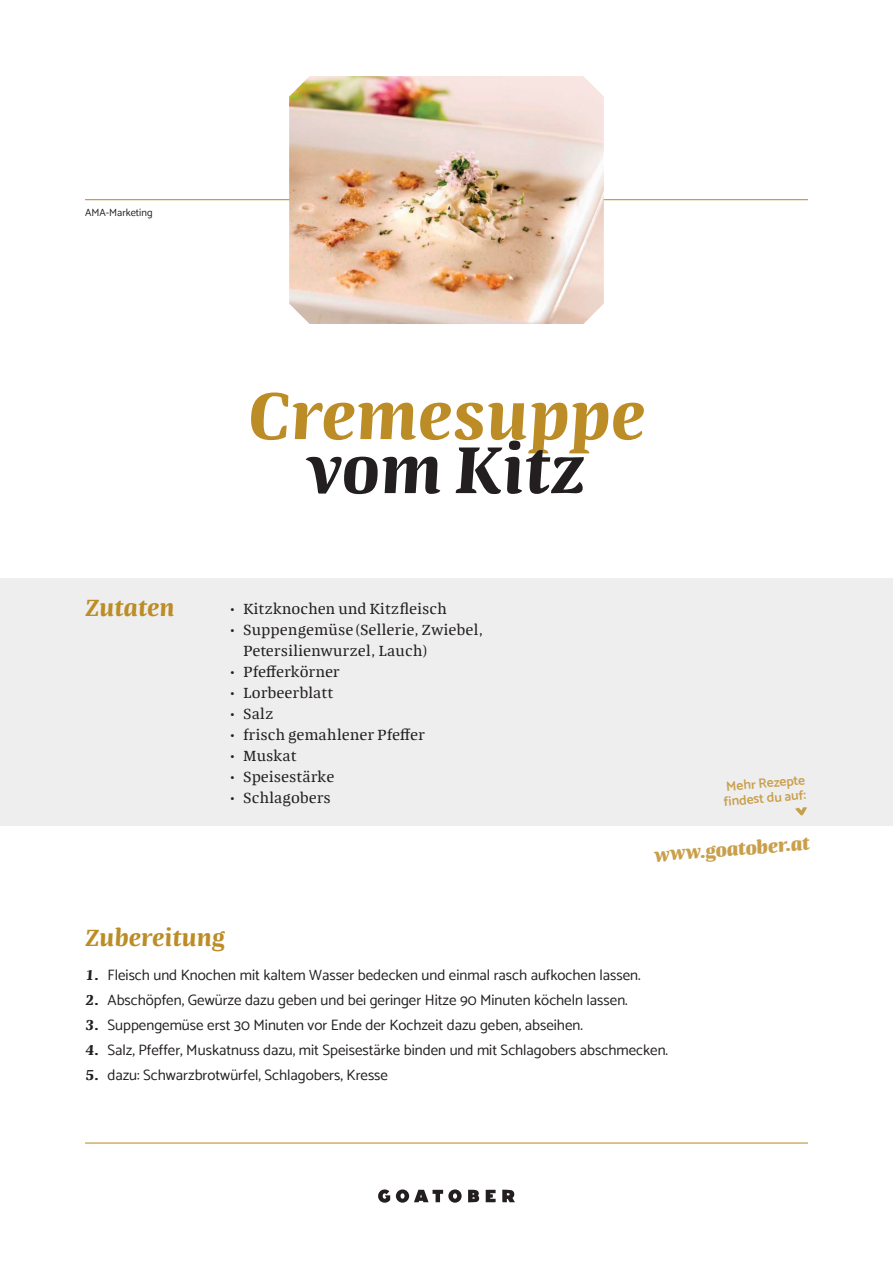
<style>
.page{position:relative;width:893px;height:1263px;background:#fff}
.page>*{position:absolute;margin:0;border:0;box-sizing:border-box;transform-origin:0 0}
.t1{font:italic 700 67.5px "Quador";color:#bc8d26}
.t2{font:italic 700 67.5px "Quador";color:#231f20}
.t3{font:italic 700 24px "Quador";color:#bc8d26}
.t4{font:italic 800 18.75px "Quador";color:#c99f4b}
.t5{font:15px "Catamaran";color:#231f20}
.t6{font:15px/21px "Quador";color:#231f20}
.t7{font:600 13.5px/15px "Catamaran";color:#c99f4b}
.t8{font:10.5px "Catamaran";color:#231f20}
.s1{font-family:"Quador";font-weight:700;font-style:italic}
</style>
<div class="page">
<div style="left:0;top:578px;width:893px;height:247px;background:#eeeeef"></div>
<hr style="left:85px;top:199px;width:723px;height:1px;background:#bc8d26">
<img style="left:289px;top:76px;width:315px;height:248px">
<svg style="left:795px;top:807px;width:12px;height:8px"></svg>
<svg style="left:502px;top:1189px;width:13px;height:13px"></svg>
<svg style="left:468px;top:1190px;width:11px;height:12px"></svg>
<svg style="left:378px;top:1189px;width:12px;height:14px"></svg>
<svg style="left:486px;top:1190px;width:10px;height:12px"></svg>
<svg style="left:396px;top:1189px;width:66px;height:14px"></svg>
<hr style="left:85px;top:1142px;width:723px;height:1px;background:#bc8d26">
<p class="t8" style="left:85px;top:206px;width:69px">AMA-Marketing</p>
<h1 class="t1" style="left:248px;top:366px;width:399px">Cremesuppe</h1>
<h1 class="t2" style="left:308px;top:420px;width:279px">vom Kitz</h1>
<h2 class="t3" style="left:85px;top:590px;width:91px">Zutaten</h2>
<p class="t6" style="left:230px;top:597px;width:219px">• Kitzknochen und Kitzfleisch</p>
<p class="t6" style="left:243px;top:618px;width:242px;text-indent:-14px">• Suppengemüse (Sellerie, Zwiebel,<br>Petersilienwurzel, Lauch)</p>
<p class="t6" style="left:230px;top:660px;width:112px">• Pfefferkörner</p>
<p class="t6" style="left:230px;top:681px;width:105px">• Lorbeerblatt</p>
<p class="t6" style="left:230px;top:702px;width:45px">• Salz</p>
<p class="t6" style="left:230px;top:723px;width:197px">• frisch gemahlener Pfeffer</p>
<p class="t6" style="left:230px;top:744px;width:68px">• Muskat</p>
<p class="t6" style="left:230px;top:765px;width:106px">• Speisestärke</p>
<p class="t6" style="left:230px;top:786px;width:103px">• Schlagobers</p>
<h2 class="t3" style="left:85px;top:920px;width:142px">Zubereitung</h2>
<p class="t7" style="left:722px;top:778px;width:84px;rotate:-4deg">Mehr Rezepte findest du auf:</p>
<p class="t4" style="left:654px;top:840px;width:157px;rotate:-4deg">www.goatober.at</p>
<p class="t5" style="left:85px;top:965px;width:557px"><span class="s1">1.</span> Fleisch und Knochen mit kaltem Wasser bedecken und einmal rasch aufkochen lassen.</p>
<p class="t5" style="left:85px;top:991px;width:544px"><span class="s1">2.</span> Abschöpfen, Gewürze dazu geben und bei geringer Hitze 90 Minuten köcheln lassen.</p>
<p class="t5" style="left:85px;top:1016px;width:499px"><span class="s1">3.</span> Suppengemüse erst 30 Minuten vor Ende der Kochzeit dazu geben, abseihen.</p>
<p class="t5" style="left:85px;top:1041px;width:585px"><span class="s1">4.</span> Salz, Pfeffer, Muskatnuss dazu, mit Speisestärke binden und mit Schlagobers abschmecken.</p>
<p class="t5" style="left:85px;top:1066px;width:305px"><span class="s1">5.</span> dazu: Schwarzbrotwürfel, Schlagobers, Kresse</p>
</div>
